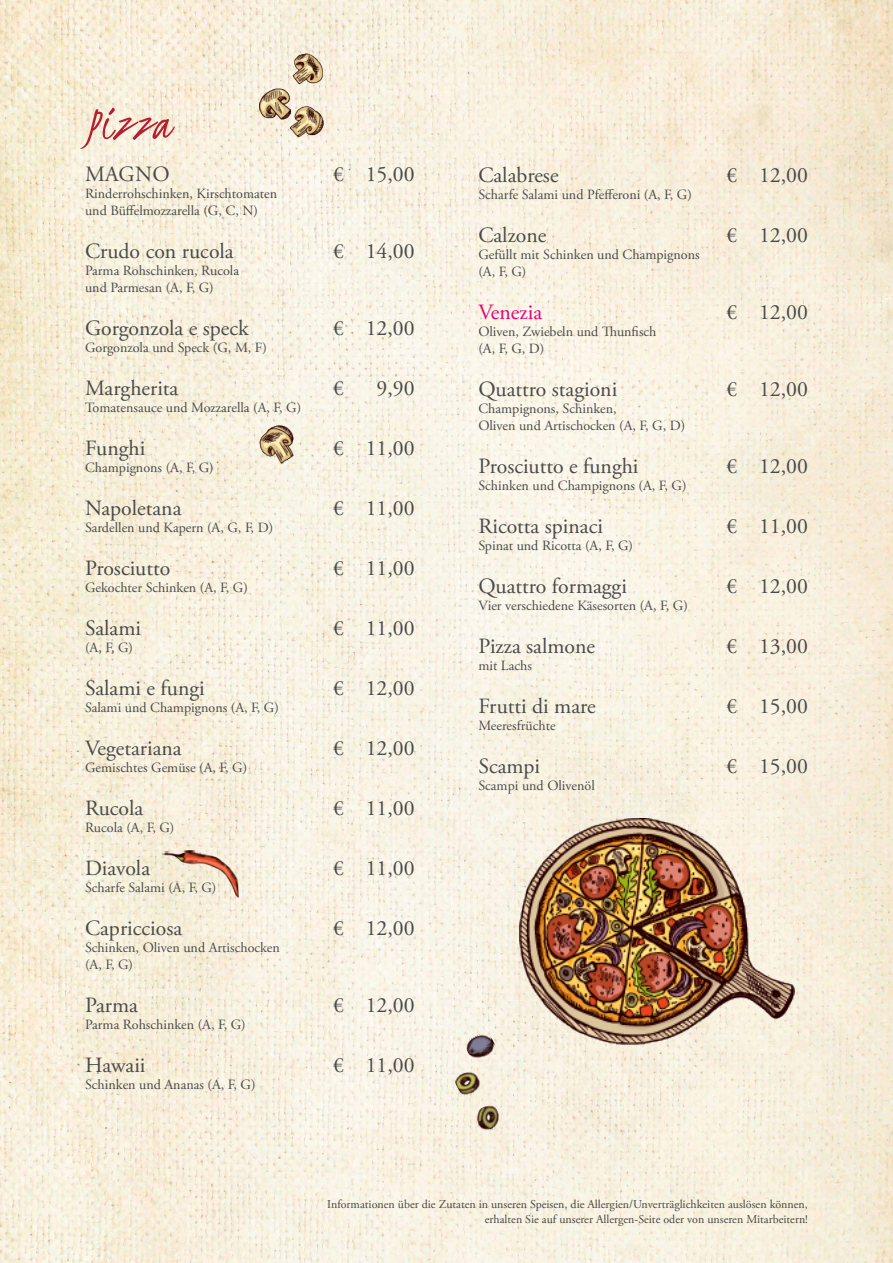
<style>
.page{position:relative;width:893px;height:1263px;background:#fff}
.page>*{position:absolute;margin:0;border:0;box-sizing:border-box;transform-origin:0 0}
.t1{font:51px "Kristi";color:#b61f2f}
.t2{font:21.75px "Adobe Garamond Pro";color:#4a4a49}
.t3{font:21.75px "Adobe Garamond Pro";color:#e6007e}
.t4{font:14.1px/17px "Adobe Garamond Pro";color:#4a4a49}
.t5{font:12px/14.4px "Adobe Garamond Pro";color:#4a4a49;text-align:right}
</style>
<div class="page">
<img style="left:0;top:0;width:893px;height:1263px">
<img style="left:259px;top:53px;width:64px;height:85px">
<img style="left:259px;top:425px;width:34px;height:38px">
<img style="left:162px;top:849px;width:77px;height:51px">
<img style="left:520px;top:819px;width:275px;height:226px">
<img style="left:440px;top:1030px;width:89px;height:105px">
<h1 class="t1" style="left:85px;top:91px;width:87px">Pizza</h1>
<h2 class="t2" style="left:85px;top:161px;width:86px">MAGNO</h2>
<h2 class="t2" style="left:333px;top:161px;width:83px">€ 15,00</h2>
<p class="t4" style="left:85px;top:186px;width:194px">Rinderrohschinken, Kirschtomaten und Büffelmozzarella (G, C, N)</p>
<h2 class="t2" style="left:85px;top:238px;width:150px">Crudo con rucola</h2>
<h2 class="t2" style="left:333px;top:238px;width:83px">€ 14,00</h2>
<p class="t4" style="left:85px;top:263px;width:156px">Parma Rohschinken, Rucola und Parmesan (A, F, G)</p>
<h2 class="t2" style="left:85px;top:315px;width:165px">Gorgonzola e speck</h2>
<h2 class="t2" style="left:333px;top:315px;width:83px">€ 12,00</h2>
<p class="t4" style="left:85px;top:339px;width:183px">Gorgonzola und Speck (G, M, F)</p>
<h2 class="t2" style="left:85px;top:375px;width:95px">Margherita</h2>
<h2 class="t2" style="left:333px;top:375px;width:12px">€</h2>
<h2 class="t2" style="left:377px;top:375px;width:40px">9,90</h2>
<p class="t4" style="left:85px;top:399px;width:218px">Tomatensauce und Mozzarella (A, F, G)</p>
<h2 class="t2" style="left:85px;top:435px;width:62px">Funghi</h2>
<h2 class="t2" style="left:333px;top:435px;width:83px">€ 11,00</h2>
<p class="t4" style="left:85px;top:460px;width:130px">Champignons (A, F, G)</p>
<h2 class="t2" style="left:85px;top:495px;width:98px">Napoletana</h2>
<h2 class="t2" style="left:333px;top:495px;width:83px">€ 11,00</h2>
<p class="t4" style="left:85px;top:520px;width:190px">Sardellen und Kapern (A, G, F, D)</p>
<h2 class="t2" style="left:85px;top:555px;width:87px">Prosciutto</h2>
<h2 class="t2" style="left:333px;top:555px;width:83px">€ 11,00</h2>
<p class="t4" style="left:85px;top:580px;width:164px">Gekochter Schinken (A, F, G)</p>
<h2 class="t2" style="left:85px;top:615px;width:58px">Salami</h2>
<h2 class="t2" style="left:333px;top:615px;width:83px">€ 11,00</h2>
<p class="t4" style="left:85px;top:640px;width:50px">(A, F, G)</p>
<h2 class="t2" style="left:85px;top:675px;width:121px">Salami e fungi</h2>
<h2 class="t2" style="left:333px;top:675px;width:83px">€ 12,00</h2>
<p class="t4" style="left:85px;top:700px;width:195px">Salami und Champignons (A, F, G)</p>
<h2 class="t2" style="left:85px;top:735px;width:98px">Vegetariana</h2>
<h2 class="t2" style="left:333px;top:735px;width:83px">€ 12,00</h2>
<p class="t4" style="left:85px;top:760px;width:164px">Gemischtes Gemüse (A, F, G)</p>
<h2 class="t2" style="left:85px;top:795px;width:60px">Rucola</h2>
<h2 class="t2" style="left:333px;top:795px;width:83px">€ 11,00</h2>
<p class="t4" style="left:85px;top:820px;width:91px">Rucola (A, F, G)</p>
<h2 class="t2" style="left:85px;top:855px;width:67px">Diavola</h2>
<h2 class="t2" style="left:333px;top:855px;width:83px">€ 11,00</h2>
<p class="t4" style="left:85px;top:880px;width:133px">Scharfe Salami (A, F, G)</p>
<h2 class="t2" style="left:85px;top:915px;width:99px">Capricciosa</h2>
<h2 class="t2" style="left:333px;top:915px;width:83px">€ 12,00</h2>
<p class="t4" style="left:85px;top:940px;width:196px">Schinken, Oliven und Artischocken (A, F, G)</p>
<h2 class="t2" style="left:85px;top:992px;width:54px">Parma</h2>
<h2 class="t2" style="left:333px;top:992px;width:83px">€ 12,00</h2>
<p class="t4" style="left:85px;top:1017px;width:162px">Parma Rohschinken (A, F, G)</p>
<h2 class="t2" style="left:85px;top:1052px;width:62px">Hawaii</h2>
<h2 class="t2" style="left:333px;top:1052px;width:83px">€ 11,00</h2>
<p class="t4" style="left:85px;top:1077px;width:172px">Schinken und Ananas (A, F, G)</p>
<h2 class="t2" style="left:478px;top:162px;width:82px">Calabrese</h2>
<h2 class="t2" style="left:726px;top:162px;width:83px">€ 12,00</h2>
<p class="t4" style="left:478px;top:186px;width:215px">Scharfe Salami und Pfefferoni (A, F, G)</p>
<h2 class="t2" style="left:478px;top:222px;width:69px">Calzone</h2>
<h2 class="t2" style="left:726px;top:222px;width:83px">€ 12,00</h2>
<p class="t4" style="left:478px;top:246px;width:223px">Gefüllt mit Schinken und Champignons (A, F, G)</p>
<h2 class="t3" style="left:478px;top:299px;width:65px">Venezia</h2>
<h2 class="t2" style="left:726px;top:299px;width:83px">€ 12,00</h2>
<p class="t4" style="left:478px;top:323px;width:180px">Oliven, Zwiebeln und Thunfisch (A, F, G, D)</p>
<h2 class="t2" style="left:478px;top:376px;width:140px">Quattro stagioni</h2>
<h2 class="t2" style="left:726px;top:376px;width:83px">€ 12,00</h2>
<p class="t4" style="left:478px;top:400px;width:208px">Champignons, Schinken,<br>Oliven und Artischocken (A, F, G, D)</p>
<h2 class="t2" style="left:478px;top:453px;width:162px">Prosciutto e funghi</h2>
<h2 class="t2" style="left:726px;top:453px;width:83px">€ 12,00</h2>
<p class="t4" style="left:478px;top:477px;width:210px">Schinken und Champignons (A, F, G)</p>
<h2 class="t2" style="left:478px;top:513px;width:126px">Ricotta spinaci</h2>
<h2 class="t2" style="left:726px;top:513px;width:83px">€ 11,00</h2>
<p class="t4" style="left:478px;top:537px;width:156px">Spinat und Ricotta (A, F, G)</p>
<h2 class="t2" style="left:478px;top:573px;width:150px">Quattro formaggi</h2>
<h2 class="t2" style="left:726px;top:573px;width:83px">€ 12,00</h2>
<p class="t4" style="left:478px;top:597px;width:211px">Vier verschiedene Käsesorten (A, F, G)</p>
<h2 class="t2" style="left:478px;top:633px;width:118px">Pizza salmone</h2>
<h2 class="t2" style="left:726px;top:633px;width:83px">€ 13,00</h2>
<p class="t4" style="left:478px;top:657px;width:55px">mit Lachs</p>
<h2 class="t2" style="left:478px;top:693px;width:119px">Frutti di mare</h2>
<h2 class="t2" style="left:726px;top:693px;width:83px">€ 15,00</h2>
<p class="t4" style="left:478px;top:717px;width:79px">Meeresfrüchte</p>
<h2 class="t2" style="left:478px;top:753px;width:63px">Scampi</h2>
<h2 class="t2" style="left:726px;top:753px;width:83px">€ 15,00</h2>
<p class="t4" style="left:478px;top:777px;width:118px">Scampi und Olivenöl</p>
<p class="t5" style="left:327px;top:1197px;width:482px">Informationen über die Zutaten in unseren Speisen, die Allergien/Unverträglichkeiten auslösen können, erhalten Sie auf unserer Allergen-Seite oder von unseren Mitarbeitern!</p>
</div>
